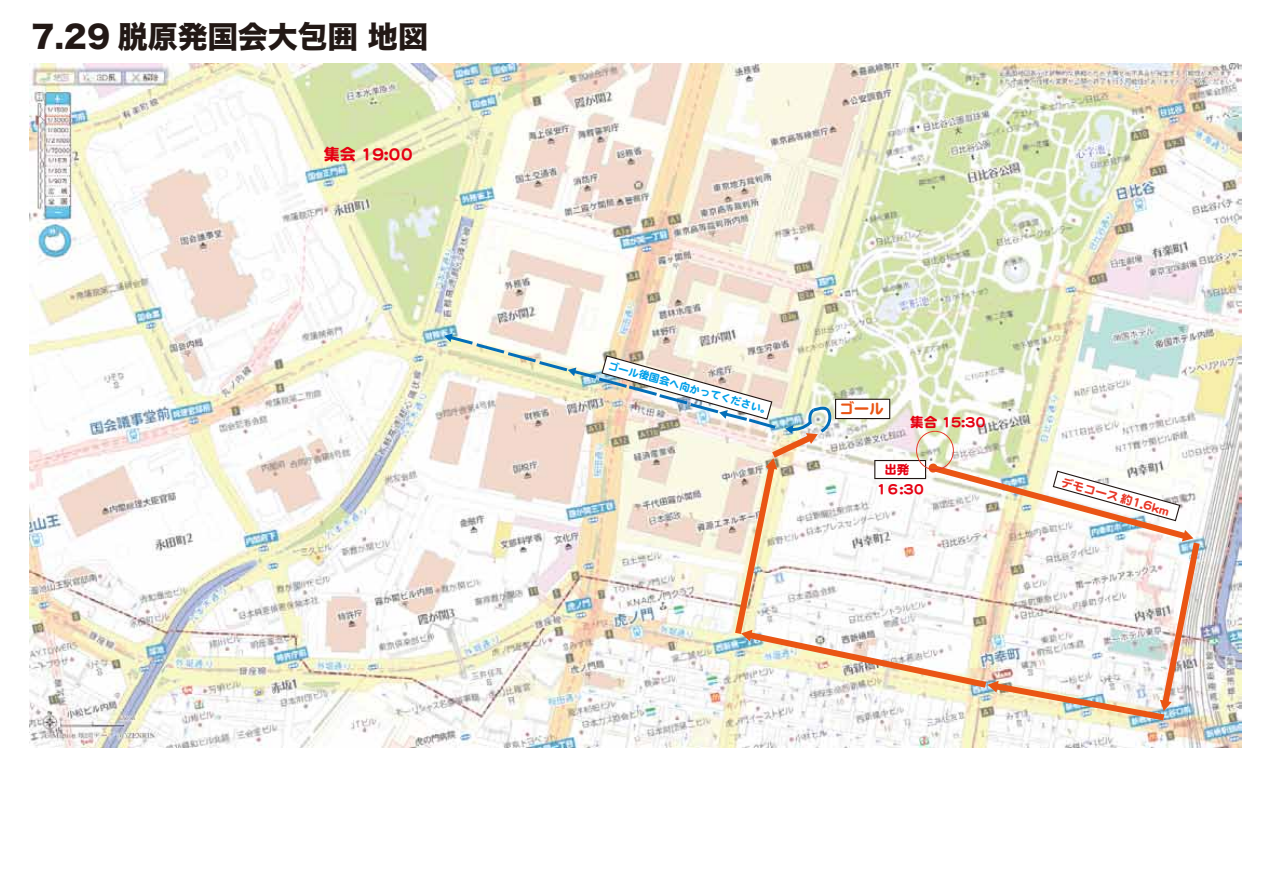
<style>
.page{position:relative;width:1263px;height:893px;background:#fff}
.page>*{position:absolute;margin:0;border:0;box-sizing:border-box;transform-origin:0 0}
.t1{font:30.3px "Hira Kaku Std W8";color:#221815}
.t2{font:16.2px "DF Maru Gothic SB MP RKSJ H";color:#e60012}
.t3{font:15.15px "DF Maru Gothic SB MP RKSJ H";color:#ea5514}
.t4{font:13.65px "DF Maru Gothic SB MP RKSJ H";color:#e60012}
.t5{font:12.6px "DF Maru Gothic SB MP RKSJ H";color:#e60012}
.t6{font:11.7px "DF Maru Gothic SB MP RKSJ H";color:#e83828}
.t7{font:10.65px "DF Maru Gothic SB MP RKSJ H";color:#00a0e9}
</style>
<div class="page">
<img style="left:30px;top:64px;width:1212px;height:684px">
<img style="left:444px;top:333px;width:760px;height:391px">
<div style="left:916px;top:431px;width:38px;height:39px;border:1px solid #e83828;border-radius:50%"></div>
<h1 class="t1" style="left:32px;top:20px;width:398px">7.29 脱原発国会大包囲 地図</h1>
<h2 class="t2" style="left:324px;top:146px;width:91px">集会 19:00</h2>
<p class="t7" style="left:610px;top:359px;width:171px;rotate:16deg">ゴール後国会へ向かってください。</p>
<h3 class="t3" style="left:839px;top:401px;width:46px">ゴール</h3>
<p class="t4" style="left:910px;top:416px;width:77px">集合 15:30</p>
<p class="t5" style="left:884px;top:463px;width:26px">出発</p>
<p class="t4" style="left:876px;top:483px;width:50px">1６:30</p>
<p class="t6" style="left:1063px;top:475px;width:113px;rotate:16deg">デモコース約1.6km</p>
</div>
